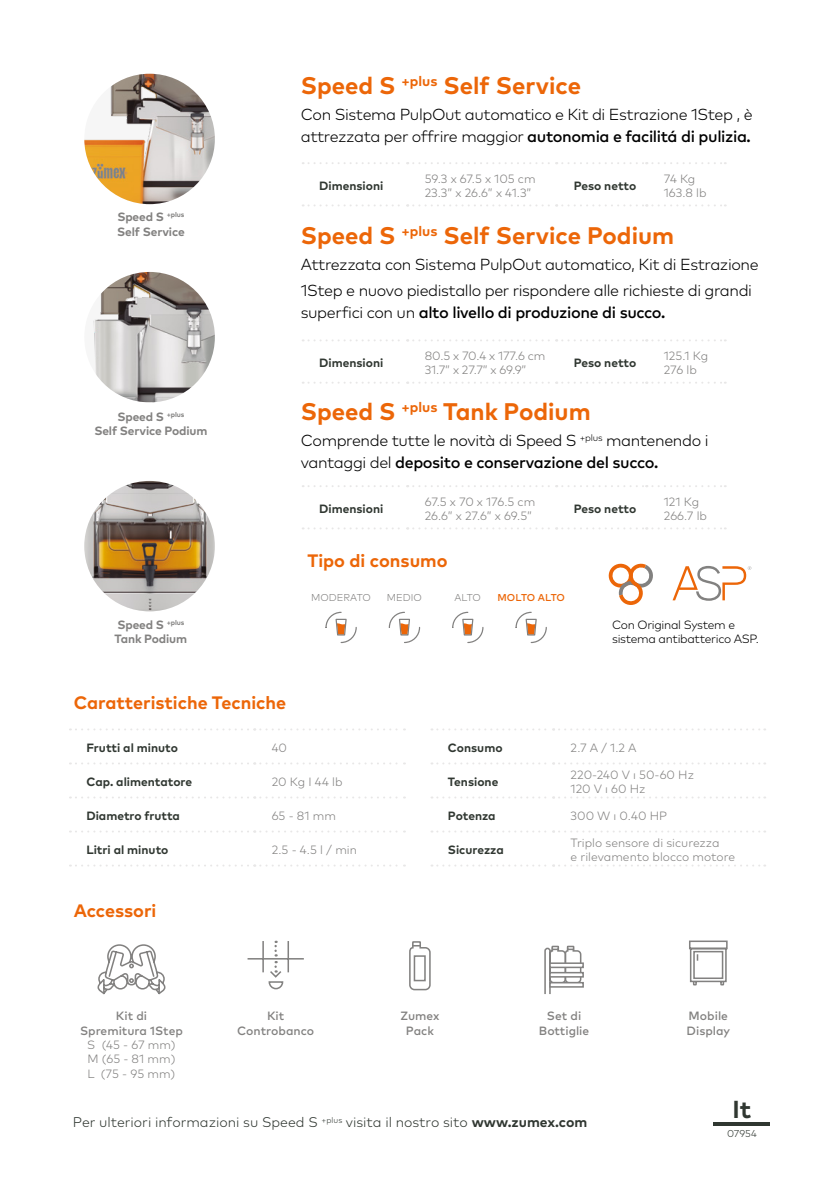
<style>
.page{position:relative;width:840px;height:1191px;background:#fff}
.page>*{position:absolute;margin:0;border:0;box-sizing:border-box;transform-origin:0 0}
.t1{font:700 24.6px "Mark Pro";color:#303731}
.t2{font:700 24px "Mark Pro";color:#ec6608}
.t3{font:700 18px "Mark Pro";color:#ec6608}
.t4{font:300 16px/22px "Mark Pro";letter-spacing:-.025em;color:#000}
.t5{font:500 16px "Mark Pro";letter-spacing:-.025em;color:#000}
.t6{font:300 14px "Mark Pro";color:#303731}
.t7{font:300 12px/14.4px "Mark Pro";color:#828180}
.t8{font:700 12px "Mark Pro";color:#303731}
.t9{font:700 12px/14.4px "Mark Pro";letter-spacing:-.01em;color:#828180}
.t10{font:500 12px/14.4px "Mark Pro";color:#828180;text-align:center}
.t11{font:300 12px/14.4px "Mark Pro";letter-spacing:-.025em;color:#000}
.t12{font:300 10px "Mark Pro";color:#828180}
.t13{font:500 10px "Mark Pro";letter-spacing:-.015em;color:#ec6608}
.t14{font:300 10px "Mark Pro";color:#303731}
.s1{font-weight:500}
.s2{font-weight:300}
.s3{font-weight:700}
</style>
<div class="page">
<hr style="left:713px;top:1122px;width:56px;height:4px;background:#303731">
<img style="left:84px;top:74px;width:131px;height:130px;border-radius:65px">
<img style="left:84px;top:272px;width:131px;height:130px;border-radius:65px">
<img style="left:84px;top:481px;width:131px;height:130px;border-radius:65px">
<svg style="left:544px;top:945px;width:40px;height:49px"></svg>
<svg style="left:689px;top:940px;width:39px;height:46px"></svg>
<svg style="left:409px;top:941px;width:22px;height:50px"></svg>
<div style="left:413px;top:955px;width:12px;height:26px;border:2px solid #828180"></div>
<hr style="left:287px;top:941px;width:2px;height:31px;background:#828180">
<hr style="left:262px;top:941px;width:2px;height:31px;background:#828180">
<hr style="left:247px;top:958px;width:57px;height:1px;background:#828180">
<svg style="left:268px;top:940px;width:16px;height:50px"></svg>
<svg style="left:97px;top:944px;width:68px;height:51px"></svg>
<svg style="left:70px;top:728px;width:335px;height:2px"></svg>
<svg style="left:70px;top:762px;width:335px;height:2px"></svg>
<svg style="left:70px;top:796px;width:335px;height:2px"></svg>
<svg style="left:70px;top:830px;width:335px;height:2px"></svg>
<svg style="left:70px;top:864px;width:335px;height:2px"></svg>
<svg style="left:431px;top:728px;width:333px;height:2px"></svg>
<svg style="left:431px;top:762px;width:333px;height:2px"></svg>
<svg style="left:431px;top:796px;width:333px;height:2px"></svg>
<svg style="left:431px;top:830px;width:333px;height:2px"></svg>
<svg style="left:431px;top:864px;width:333px;height:2px"></svg>
<svg style="left:672px;top:566px;width:78px;height:35px"></svg>
<svg style="left:608px;top:564px;width:44px;height:41px"></svg>
<svg style="left:302px;top:162px;width:423px;height:2px"></svg>
<svg style="left:302px;top:204px;width:423px;height:2px"></svg>
<svg style="left:302px;top:339px;width:423px;height:2px"></svg>
<svg style="left:302px;top:382px;width:423px;height:2px"></svg>
<svg style="left:302px;top:485px;width:423px;height:2px"></svg>
<svg style="left:302px;top:527px;width:423px;height:2px"></svg>
<div style="left:325px;top:612px;width:31px;height:31px;border:1px dashed #828180;border-radius:50%"></div>
<svg style="left:335px;top:618px;width:12px;height:18px"></svg>
<div style="left:388px;top:612px;width:32px;height:31px;border:1px dashed #828180;border-radius:50%"></div>
<svg style="left:399px;top:618px;width:11px;height:18px"></svg>
<div style="left:452px;top:612px;width:31px;height:31px;border:1px dashed #828180;border-radius:50%"></div>
<svg style="left:462px;top:618px;width:12px;height:18px"></svg>
<div style="left:515px;top:612px;width:31px;height:31px;border:1px dashed #828180;border-radius:50%"></div>
<svg style="left:525px;top:618px;width:12px;height:18px"></svg>
<h2 class="t2" style="left:300px;top:67px;width:282px">Speed S <sup>+plus</sup> Self Service</h2>
<p class="t4" style="left:300px;top:102px;width:453px">Con Sistema PulpOut automatico e Kit di Estrazione 1Step , è attrezzata per offrire maggior <span class="s1">autonomia e facilitá di pulizia.</span></p>
<p class="t9" style="left:117px;top:209px;width:69px">Speed S <sup>+plus<br></sup>Self Service</p>
<p class="t9" style="left:94px;top:408px;width:115px;text-align:center">Speed S <sup>+plus<br></sup>Self Service Podium</p>
<p class="t9" style="left:115px;top:616px;width:74px">Speed S <sup>+plus<br></sup>Tank Podium</p>
<p class="t8" style="left:319px;top:177px;width:66px">Dimensioni</p>
<p class="t7" style="left:424px;top:170px;width:112px">59.3 x 67.5 x 105 cm<br>23.3” x 26.6” x 41.3”</p>
<p class="t8" style="left:573px;top:177px;width:64px">Peso netto</p>
<p class="t7" style="left:663px;top:170px;width:44px">74 Kg<br>163.8 lb</p>
<h2 class="t2" style="left:300px;top:217px;width:375px">Speed S <sup>+plus</sup> Self Service Podium</h2>
<p class="t4" style="left:300px;top:250px;width:459px;line-height:26px">Attrezzata con Sistema PulpOut automatico, Kit di Estrazione<br>1Step e nuovo piedistallo per rispondere alle richieste di grandi</p>
<p class="t5" style="left:300px;top:300px;width:366px"><span class="s2">superfici con un</span> alto livello di produzione di succo.</p>
<p class="t8" style="left:319px;top:354px;width:66px">Dimensioni</p>
<p class="t7" style="left:424px;top:347px;width:122px">80.5 x 70.4 x 177.6 cm<br>31.7” x 27.7” x 69.9”</p>
<p class="t8" style="left:573px;top:354px;width:64px">Peso netto</p>
<p class="t7" style="left:663px;top:347px;width:46px">125.1 Kg<br>276 lb</p>
<h2 class="t2" style="left:300px;top:393px;width:291px">Speed S <sup>+plus</sup> Tank Podium</h2>
<p class="t4" style="left:300px;top:428px;width:409px">Comprende tutte le novità di Speed S <sup>+plus</sup> mantenendo i vantaggi del <span class="s1">deposito e conservazione del succo.</span></p>
<p class="t8" style="left:319px;top:499px;width:66px">Dimensioni</p>
<p class="t7" style="left:424px;top:493px;width:112px">67.5 x 70 x 176.5 cm<br>26.6” x 27.6” x 69.5”</p>
<p class="t8" style="left:573px;top:499px;width:64px">Peso netto</p>
<p class="t7" style="left:663px;top:493px;width:45px">121 Kg<br>266.7 lb</p>
<p class="t3" style="left:307px;top:546px;width:141px">Tipo di consumo</p>
<p class="t12" style="left:311px;top:590px;width:61px">MODERATO</p>
<p class="t12" style="left:387px;top:590px;width:36px">MEDIO</p>
<p class="t12" style="left:454px;top:590px;width:28px">ALTO</p>
<p class="t13" style="left:497px;top:590px;width:69px">MOLTO ALTO</p>
<p class="t11" style="left:611px;top:616px;width:148px">Con Original System e sistema antibatterico ASP.</p>
<p class="t3" style="left:74px;top:688px;width:214px">Caratteristiche Tecniche</p>
<p class="t8" style="left:86px;top:738px;width:93px">Frutti al minuto</p>
<p class="t7" style="left:271px;top:739px;width:17px">40</p>
<p class="t8" style="left:86px;top:773px;width:107px">Cap. alimentatore</p>
<p class="t7" style="left:271px;top:773px;width:72px">20 Kg I 44 lb</p>
<p class="t8" style="left:86px;top:807px;width:95px">Diametro frutta</p>
<p class="t7" style="left:271px;top:808px;width:66px">65 - 81 mm</p>
<p class="t8" style="left:86px;top:841px;width:83px">Litri al minuto</p>
<p class="t7" style="left:271px;top:842px;width:87px">2.5 - 4.5 l / min</p>
<p class="t3" style="left:74px;top:897px;width:84px">Accessori</p>
<p class="t10" style="left:80px;top:1007px;width:104px">Kit di<br>Spremitura 1Step</p>
<p class="t7" style="left:87px;top:1036px;width:90px;text-align:justify">S (45 - 67 mm)<br>M (65 - 81 mm)<br>L (75 - 95 mm)</p>
<p class="t10" style="left:237px;top:1007px;width:78px">Kit<br>Controbanco</p>
<p class="t8" style="left:447px;top:738px;width:56px">Consumo</p>
<p class="t7" style="left:570px;top:739px;width:67px">2.7 A / 1.2 A</p>
<p class="t8" style="left:447px;top:773px;width:52px">Tensione</p>
<p class="t7" style="left:570px;top:766px;width:125px">220-240 V ı 50-60 Hz<br>120 V ı 60 Hz</p>
<p class="t8" style="left:447px;top:807px;width:49px">Potenza</p>
<p class="t7" style="left:570px;top:808px;width:98px">300 W ı 0.40 HP</p>
<p class="t8" style="left:447px;top:841px;width:57px">Sicurezza</p>
<p class="t7" style="left:570px;top:834px;width:166px">Triplo sensore di sicurezza<br>e rilevamento blocco motore</p>
<p class="t10" style="left:400px;top:1007px;width:40px">Zumex<br>Pack</p>
<p class="t10" style="left:538px;top:1007px;width:52px">Set di<br>Bottiglie</p>
<p class="t10" style="left:686px;top:1007px;width:45px;text-align:left">Mobile<br>Display</p>
<p class="t6" style="left:73px;top:1112px;width:515px">Per ulteriori informazioni su Speed S <sup>+plus</sup> visita il nostro sito <span class="s3">www.zumex.com</span></p>
<h1 class="t1" style="left:732px;top:1090px;width:20px">It</h1>
<p class="t14" style="left:726px;top:1126px;width:31px">07954</p>
</div>
